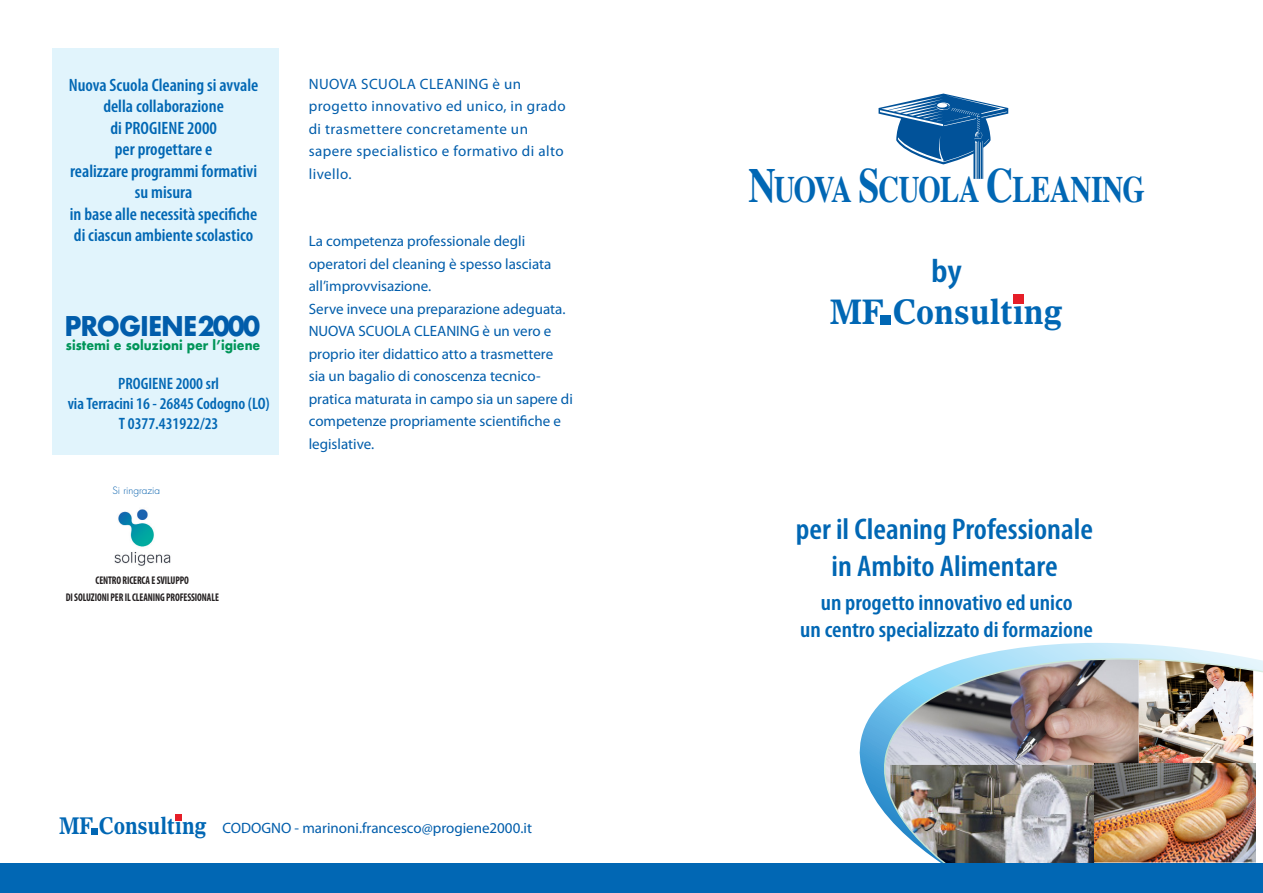
<style>
.page{position:relative;width:1263px;height:893px;background:#fff}
.page>*{position:absolute;margin:0;border:0;box-sizing:border-box;transform-origin:0 0}
.t1{font:700 37.35px "Times";letter-spacing:-.02em;color:#0167b4;scale:.77 1}
.t2{font:700 33.75px "Olympian";color:#0167b4;scale:.96 1}
.t3{font:600 condensed 33.45px "Myriad Pro";color:#0167b4;scale:1.16 1}
.t4{font:600 condensed 30px "Myriad Pro";color:#0167b4;scale:1.07 1}
.t5{font:700 26.55px "Futura";letter-spacing:-.04em;color:#015dab;scale:.95 1}
.t6{font:700 22.95px "Olympian";color:#0167b4;scale:.89 1}
.t7{font:600 condensed 22.5px "Myriad Pro";color:#0167b4;scale:1.07 1}
.t8{font:600 condensed 17.85px/21.5px "Myriad Pro";color:#0167b4;text-align:center}
.t9{font:600 condensed 16.5px "Myriad Pro";color:#0167b4}
.t10{font:15px/22.5px "Myriad Pro";color:#015dab}
.t11{font:15px/22.5px "Myriad Pro";letter-spacing:.03em;color:#015dab}
.t12{font:700 13.05px "Futura";color:#009559;scale:.92 1}
.t13{font:700 condensed 11.25px "Myriad Pro";letter-spacing:-.01em;color:#231f20;scale:.88 1}
.t14{font:300 9.9px "Futura";color:#015dab}
.s1{font-size:49.2px}
</style>
<div class="page">
<div style="left:53px;top:48px;width:226px;height:407px;background:#e1f4fc"></div>
<div style="left:880px;top:314px;width:11px;height:10px;background:#0167b4"></div>
<div style="left:1013px;top:294px;width:10px;height:10px;background:#e61e28"></div>
<img style="left:114px;top:509px;width:57px;height:57px">
<div style="left:91px;top:828px;width:7px;height:7px;background:#0167b4"></div>
<div style="left:175px;top:814px;width:7px;height:7px;background:#e61e28"></div>
<svg style="left:878px;top:94px;width:130px;height:85px"></svg>
<img style="left:859px;top:643px;width:404px;height:250px">
<div style="left:0;top:863px;width:1262px;height:30px;background:#0167b4"></div>
<p class="t8" style="left:69px;top:74px;width:191px">Nuova Scuola Cleaning si avvale</p>
<p class="t8" style="left:103px;top:96px;width:122px">della collaborazione</p>
<p class="t8" style="left:110px;top:117px;width:108px">di PROGIENE 2000</p>
<p class="t8" style="left:115px;top:139px;width:99px">per progettare e</p>
<p class="t8" style="left:70px;top:160px;width:188px">realizzare programmi formativi su misura</p>
<p class="t8" style="left:70px;top:203px;width:189px;text-align:left">in base alle necessità specifiche di ciascun ambiente scolastico</p>
<p class="t5" style="left:64px;top:307px;width:207px">PROGIENE2000</p>
<p class="t12" style="left:66px;top:335px;width:213px">sistemi e soluzioni per l’igiene</p>
<p class="t9" style="left:118px;top:375px;width:102px">PROGIENE 2000 srl</p>
<p class="t9" style="left:68px;top:395px;width:203px">via Terracini 16 - 26845 Codogno (LO)</p>
<p class="t9" style="left:119px;top:414px;width:101px">T 0377.431922/23</p>
<p class="t14" style="left:113px;top:485px;width:49px">Si ringrazia</p>
<p class="t13" style="left:96px;top:574px;width:108px">CENTRO RICERCA E SVILUPPO</p>
<p class="t13" style="left:66px;top:591px;width:176px">DI SOLUZIONI PER IL CLEANING PROFESSIONALE</p>
<p class="t11" style="left:309px;top:73px;width:259px">NUOVA SCUOLA CLEANING è un progetto innovativo ed unico, in grado di trasmettere concretamente un sapere specialistico e formativo di alto livello.</p>
<p class="t10" style="left:309px;top:230px;width:244px">La competenza professionale degli operatori del cleaning è spesso lasciata all’improvvisazione.</p>
<p class="t10" style="left:309px;top:298px;width:258px">Serve invece una preparazione adeguata.</p>
<p class="t10" style="left:309px;top:320px;width:266px">NUOVA SCUOLA CLEANING è un vero e proprio iter didattico atto a trasmettere sia un bagalio di conoscenza tecnico&shy;pratica maturata in campo sia un sapere di competenze propriamente scientifiche e legislative.</p>
<p class="t6" style="left:59px;top:812px;width:168px">MF Consulting</p>
<p class="t10" style="left:222px;top:817px;width:311px">CODOGNO - marinoni.francesco@progiene2000.it</p>
<p class="t1" style="left:748px;top:153px;width:516px"><span class="s1">N</span>UOVA <span class="s1">S</span>CUOLA <span class="s1">C</span>LEANING</p>
<p class="t3" style="left:931px;top:253px;width:28px">by</p>
<p class="t2" style="left:830px;top:291px;width:245px">MF Consulting</p>
<p class="t4" style="left:796px;top:512px;width:279px">per il Cleaning Professionale</p>
<p class="t4" style="left:831px;top:550px;width:213px">in Ambito Alimentare</p>
<p class="t7" style="left:821px;top:590px;width:237px">un progetto innovativo ed unico</p>
<p class="t7" style="left:800px;top:617px;width:275px">un centro specializzato di formazione</p>
</div>
